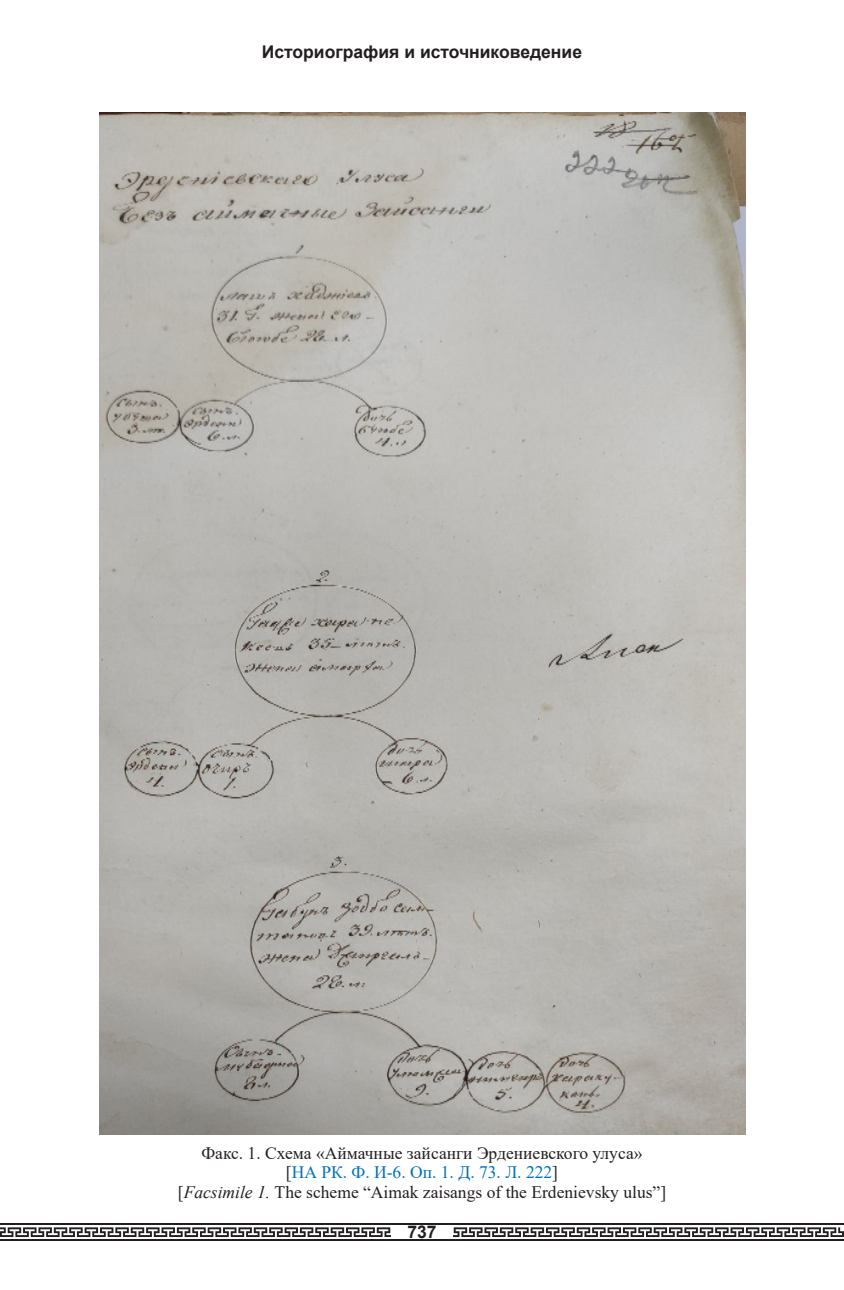
<style>
.page{position:relative;width:844px;height:1290px;background:#fff}
.page>*{position:absolute;margin:0;border:0;box-sizing:border-box;transform-origin:0 0}
.t1{font:17.5px "Times New Roman";color:#231f20}
.t2{font:700 17.5px "Arial";color:#231f20}
.t3{font:17.5px "Times New Roman";color:#0070c0}
.s1{color:#231f20}
.s2{font-style:italic}
</style>
<div class="page">
<svg style="left:0;top:1223px;width:843px;height:18px"></svg>
<div style="left:391px;top:1225px;width:61px;height:14px;background:#fff"></div>
<img style="left:100px;top:112px;width:644px;height:1022px">
<p class="t2" style="left:262px;top:40px;width:321px">Историография и источниковедение</p>
<p class="t1" style="left:201px;top:1141px;width:442px">Факс. 1. Схема «Аймачные зайсанги Эрдениевского улуса»</p>
<p class="t3" style="left:286px;top:1160px;width:274px"><span class="s1">[</span>НА РК. Ф. И-6. Оп. 1. Д. 73. Л. 222<span class="s1">]</span></p>
<p class="t1" style="left:178px;top:1179px;width:489px">[<span class="s2">Facsimile 1.</span> The scheme “Aimak zaisangs of the Erdenievsky ulus”]</p>
<p class="t2" style="left:407px;top:1220px;width:31px">737</p>
</div>
